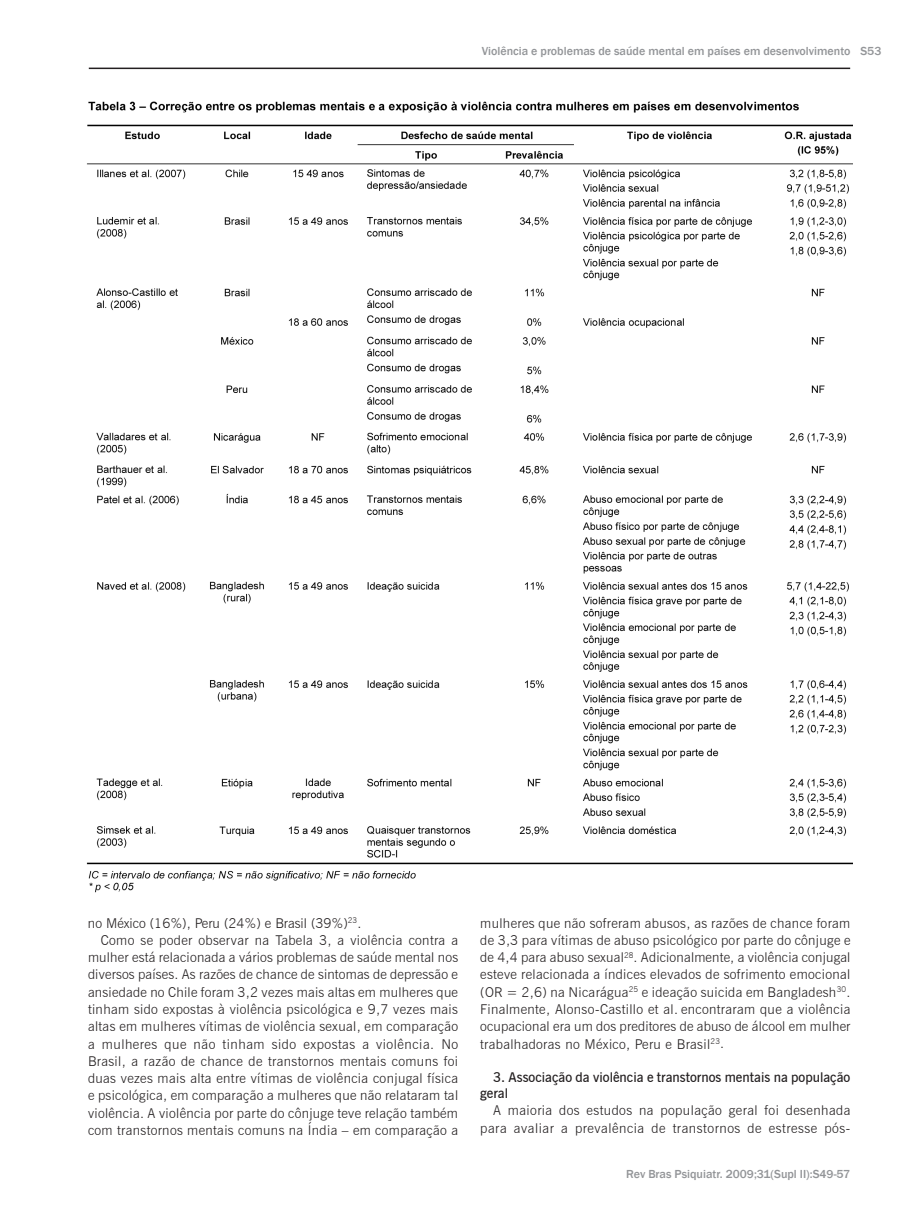
<style>
.page{position:relative;width:918px;height:1216px;background:#fff}
.page>*{position:absolute;margin:0;border:0;box-sizing:border-box;transform-origin:0 0}
.t1{font:300 13.5px/17.2px "News Gothic BT";letter-spacing:.025em;color:#231f20;text-align:justify}
.t2{font:600 13.5px/16.2px "News Gothic BT";color:#231f20}
.t3{font:300 13.5px "News Gothic BT";color:#231f20}
.t4{font:500 12px "Franklin Gothic";color:#939598}
</style>
<div class="page">
<hr style="left:89px;top:68px;width:761px;height:1px;background:#231f20">
<img style="left:86px;top:101px;width:766px;height:792px">
<p class="t4" style="left:481px;top:44px;width:401px">Violência e problemas de saúde mental em países em desenvolvimento S53</p>
<p class="t3" style="left:88px;top:914px;width:275px">no México (16%), Peru (24%) e Brasil (39%)<sup>23</sup>.</p>
<p class="t1" style="left:101px;top:931px;width:359px">Como se poder observar na Tabela 3, a violência contra a</p>
<p class="t1" style="left:88px;top:948px;width:372px">mulher está relacionada a vários problemas de saúde mental nos</p>
<p class="t1" style="left:88px;top:965px;width:371px">diversos países. As razões de chance de sintomas de depressão e</p>
<p class="t1" style="left:88px;top:982px;width:371px">ansiedade no Chile foram 3,2 vezes mais altas em mulheres que</p>
<p class="t1" style="left:88px;top:1000px;width:371px">tinham sido expostas à violência psicológica e 9,7 vezes mais</p>
<p class="t1" style="left:88px;top:1017px;width:371px">altas em mulheres vítimas de violência sexual, em comparação</p>
<p class="t1" style="left:88px;top:1034px;width:372px">a mulheres que não tinham sido expostas a violência. No</p>
<p class="t1" style="left:88px;top:1051px;width:371px">Brasil, a razão de chance de transtornos mentais comuns foi</p>
<p class="t1" style="left:88px;top:1069px;width:371px">duas vezes mais alta entre vítimas de violência conjugal física</p>
<p class="t1" style="left:88px;top:1086px;width:371px">e psicológica, em comparação a mulheres que não relataram tal</p>
<p class="t1" style="left:88px;top:1103px;width:371px">violência. A violência por parte do cônjuge teve relação também</p>
<p class="t1" style="left:88px;top:1120px;width:371px">com transtornos mentais comuns na Índia – em comparação a</p>
<p class="t1" style="left:480px;top:913px;width:372px">mulheres que não sofreram abusos, as razões de chance foram de 3,3 para vítimas de abuso psicológico por parte do cônjuge e de 4,4 para abuso sexual<sup>28</sup>. Adicionalmente, a violência conjugal esteve relacionada a índices elevados de sofrimento emocional (OR = 2,6) na Nicarágua<sup>25</sup> e ideação suicida em Bangladesh<sup>30</sup>.<br>Finalmente, Alonso-Castillo et al. encontraram que a violência ocupacional era um dos preditores de abuso de álcool em mulher trabalhadoras no México, Peru e Brasil<sup>23</sup>.</p>
<p class="t2" style="left:480px;top:1068px;width:371px;text-indent:13px">3. Associação da violência e transtornos mentais na população geral</p>
<p class="t1" style="left:480px;top:1101px;width:371px;text-align:right">A maioria dos estudos na população geral foi desenhada para avaliar a prevalência de transtornos de estresse pós-</p>
<p class="t4" style="left:626px;top:1165px;width:225px">Rev Bras Psiquiatr. 2009;31(Supl II):S49-57</p>
</div>
